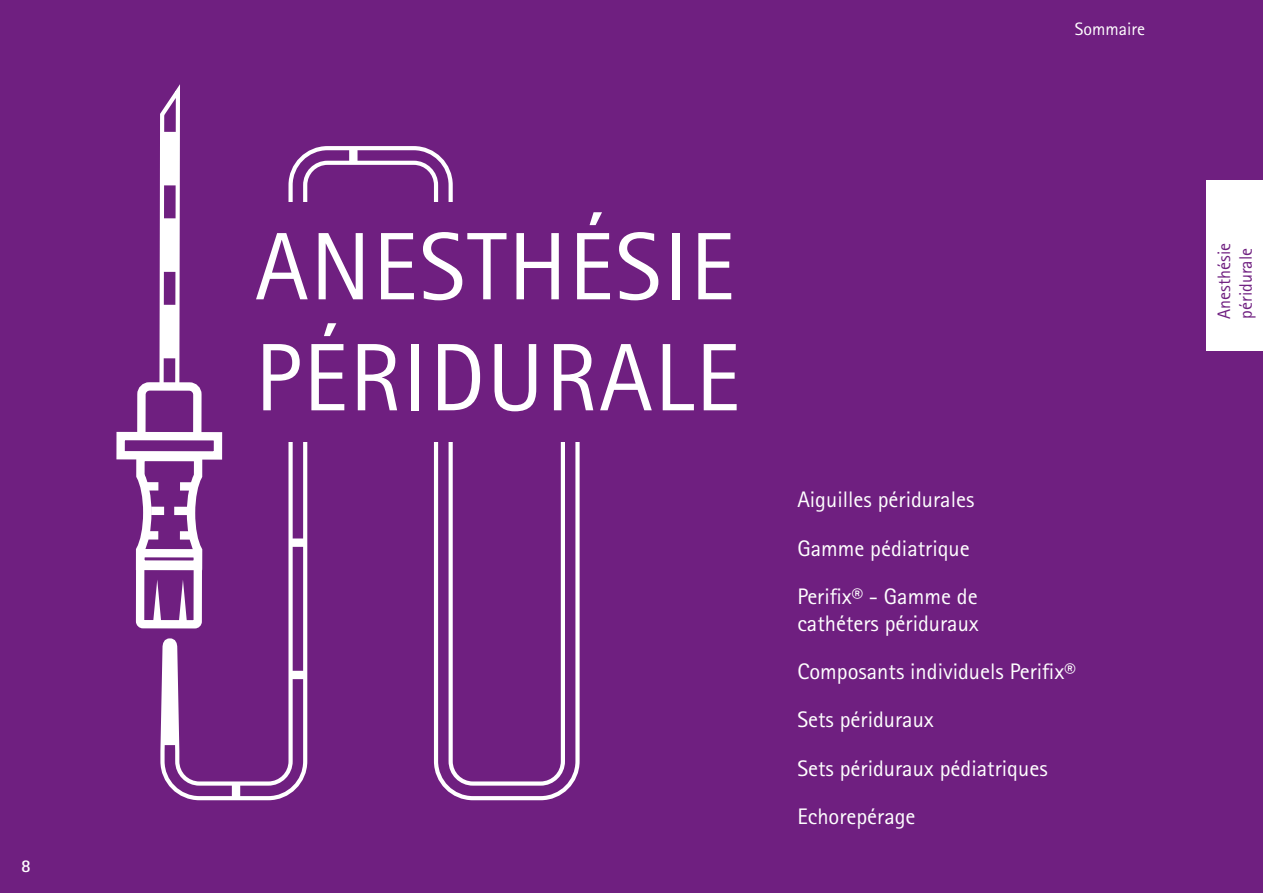
<style>
.page{position:relative;width:1263px;height:893px;background:#6f1f80}
.page>*{position:absolute;margin:0;border:0;box-sizing:border-box;transform-origin:0 0}
.t1{font:96px/111px "Rotis Sans Serif Pro";letter-spacing:.02em;color:#fff}
.t2{font:22.5px/48.3px "Rotis Sans Serif Pro";color:#fff}
.t3{font:18px/21.6px "Rotis Sans Serif Pro";color:#6f1f80}
.t4{font:18px "Rotis Sans Serif Pro";color:#fff}
.t5{font:700 18px "Rotis Sans Serif Pro";color:#fff}
</style>
<div class="page">
<div style="left:116px;top:432px;width:106px;height:28px;border:8px solid #fff"></div>
<svg style="left:206px;top:146px;width:374px;height:655px"></svg>
<div style="left:290px;top:538px;width:15px;height:9px;background:#fff"></div>
<svg style="left:132px;top:84px;width:74px;height:717px"></svg>
<div style="left:255px;top:202px;width:488px;height:239px;background:#6f1f80"></div>
<div style="left:1206px;top:181px;width:57px;height:170px;background:#fff"></div>
<p class="t5" style="left:21px;top:854px;width:11px">8</p>
<p class="t4" style="left:1075px;top:18px;width:72px">Sommaire</p>
<h1 class="t1" style="left:255px;top:212px;width:486px">ANESTHÉSIE<br>PÉRIDURALE</h1>
<p class="t2" style="left:797px;top:476px;width:182px">Aiguilles péridurales<br>Gamme pédiatrique<br>Perifix® - Gamme de</p>
<p class="t2" style="left:797px;top:599px;width:280px">cathéters périduraux<br>Composants individuels Perifix®<br>Sets périduraux<br>Sets périduraux pédiatriques<br>Echorepérage</p>
<p class="t3" style="left:1213px;top:319px;width:77px;rotate:-90deg">Anesthésie péridurale</p>
</div>
